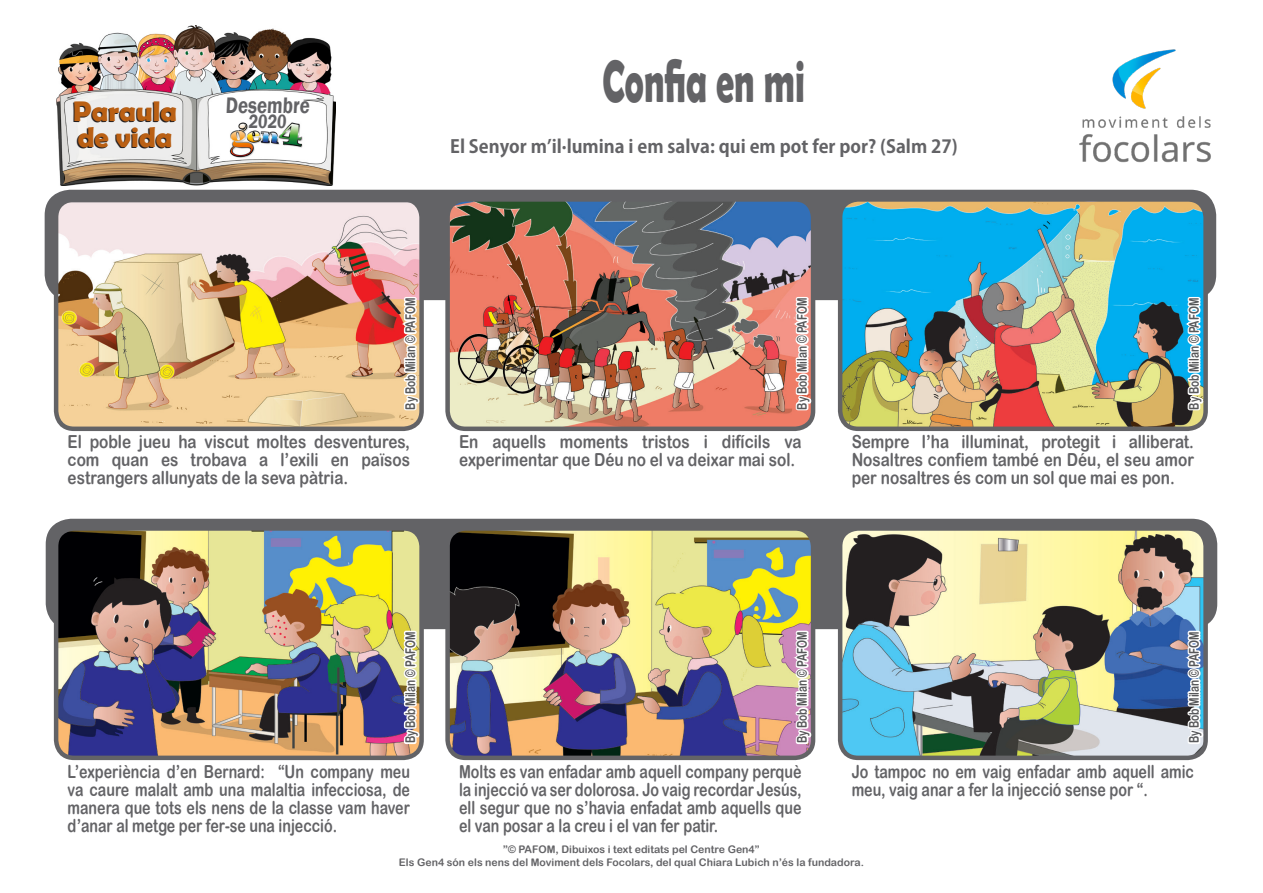
<style>
.page{position:relative;width:1263px;height:893px;background:#fff}
.page>*{position:absolute;margin:0;border:0;box-sizing:border-box;transform-origin:0 0}
.t1{font:700 60px "Berlin Sans FB Demi";color:#636366;scale:.6 1}
.t2{font:700 28.5px "Berlin Sans FB Demi";color:#ba6014}
.t3{font:600 23.1px "Franklin Gothic";color:#636366;scale:.82 1}
.t4{font:600 19.8px "Franklin Gothic";color:#636366;scale:.82 1}
.t5{font:18px/18px "Arial Rounded MT Bold";color:#636366;text-align:justify;scale:.79 1}
.t6{font:18px/18px "Arial Rounded MT Bold";color:#636366;text-align:justify;scale:.85 1}
.t7{font:700 18px "Koz Go Pr 6 N";color:#636366}
.t8{font:13.5px "Arial Rounded MT Bold";color:#57585a;scale:.75 1}
.t9{font:10.5px "Arial Rounded MT Bold";color:#636366}
</style>
<div class="page">
<img style="left:1079px;top:49px;width:132px;height:114px">
<img style="left:57px;top:26px;width:278px;height:159px">
<div style="left:45px;top:190px;width:1171px;height:110px;background:#636366;border-radius:26px"></div>
<div style="left:46px;top:519px;width:1171px;height:110px;background:#636366;border-radius:26px"></div>
<img style="left:843px;top:531px;width:360px;height:224px">
<div style="left:838px;top:526px;width:370px;height:234px;border:4px solid #636366;border-radius:18px"></div>
<img style="left:450px;top:531px;width:363px;height:224px">
<div style="left:445px;top:526px;width:370px;height:234px;border:4px solid #636366;border-radius:18px"></div>
<img style="left:59px;top:531px;width:360px;height:224px">
<div style="left:54px;top:526px;width:370px;height:234px;border:4px solid #636366;border-radius:18px"></div>
<img style="left:843px;top:202px;width:360px;height:224px">
<div style="left:838px;top:197px;width:370px;height:234px;border:4px solid #636366;border-radius:18px"></div>
<img style="left:450px;top:202px;width:363px;height:224px">
<div style="left:445px;top:197px;width:370px;height:234px;border:4px solid #636366;border-radius:18px"></div>
<img style="left:59px;top:202px;width:360px;height:224px">
<div style="left:54px;top:197px;width:370px;height:234px;border:4px solid #636366;border-radius:18px"></div>
<svg style="left:1159px;top:628px;width:49px;height:119px"></svg>
<svg style="left:767px;top:628px;width:52px;height:119px"></svg>
<svg style="left:375px;top:628px;width:52px;height:119px"></svg>
<svg style="left:1159px;top:294px;width:49px;height:119px"></svg>
<svg style="left:767px;top:294px;width:52px;height:119px"></svg>
<svg style="left:375px;top:294px;width:52px;height:119px"></svg>
<p class="t2" style="left:73px;top:95px;width:105px">Paraula</p>
<p class="t2" style="left:78px;top:120px;width:96px">de vida</p>
<p class="t3" style="left:225px;top:91px;width:106px">Desembre</p>
<p class="t4" style="left:248px;top:109px;width:49px">2020</p>
<p class="t1" style="left:602px;top:46px;width:339px">Confia en mi</p>
<p class="t7" style="left:450px;top:136px;width:509px">El Senyor m’il·lumina i em salva: qui em pot fer por? (Salm 27)</p>
<p class="t8" style="left:402px;top:410px;width:151px;rotate:-90deg">By Bob Milan © PAFOM</p>
<p class="t8" style="left:794px;top:410px;width:151px;rotate:-90deg">By Bob Milan © PAFOM</p>
<p class="t8" style="left:1186px;top:410px;width:151px;rotate:-90deg">By Bob Milan © PAFOM</p>
<p class="t6" style="left:68px;top:432px;width:404px">El poble jueu ha viscut moltes desventures, com quan es trobava a l’exili en països estrangers allunyats de la seva pàtria.</p>
<p class="t6" style="left:459px;top:432px;width:404px">En aquells moments tristos i difícils va experimentar que Déu no el va deixar mai sol.</p>
<p class="t6" style="left:852px;top:432px;width:404px">Sempre l’ha illuminat, protegit i alliberat.<br>Nosaltres confiem també en Déu, el seu amor per nosaltres és com un sol que mai es pon.</p>
<p class="t8" style="left:402px;top:743px;width:151px;rotate:-90deg">By Bob Milan © PAFOM</p>
<p class="t8" style="left:794px;top:743px;width:151px;rotate:-90deg">By Bob Milan © PAFOM</p>
<p class="t8" style="left:1186px;top:743px;width:151px;rotate:-90deg">By Bob Milan © PAFOM</p>
<p class="t5" style="left:68px;top:762px;width:435px">L’experiència d’en Bernard: “Un company meu va caure malalt amb una malaltia infecciosa, de manera que tots els nens de la classe vam haver d’anar al metge per fer-se una injecció.</p>
<p class="t5" style="left:459px;top:762px;width:435px">Molts es van enfadar amb aquell company perquè la injecció va ser dolorosa. Jo vaig recordar Jesús, ell segur que no s’havia enfadat amb aquells que el van posar a la creu i el van fer patir.</p>
<p class="t5" style="left:852px;top:762px;width:435px">Jo tampoc no em vaig enfadar amb aquell amic meu, vaig anar a fer la injecció sense por “.</p>
<p class="t9" style="left:503px;top:843px;width:258px">”© PAFOM, Dibuixos i text editats pel Centre Gen4”</p>
<p class="t9" style="left:399px;top:856px;width:466px">Els Gen4 són els nens del Moviment dels Focolars, del qual Chiara Lubich n’és la fundadora.</p>
</div>
